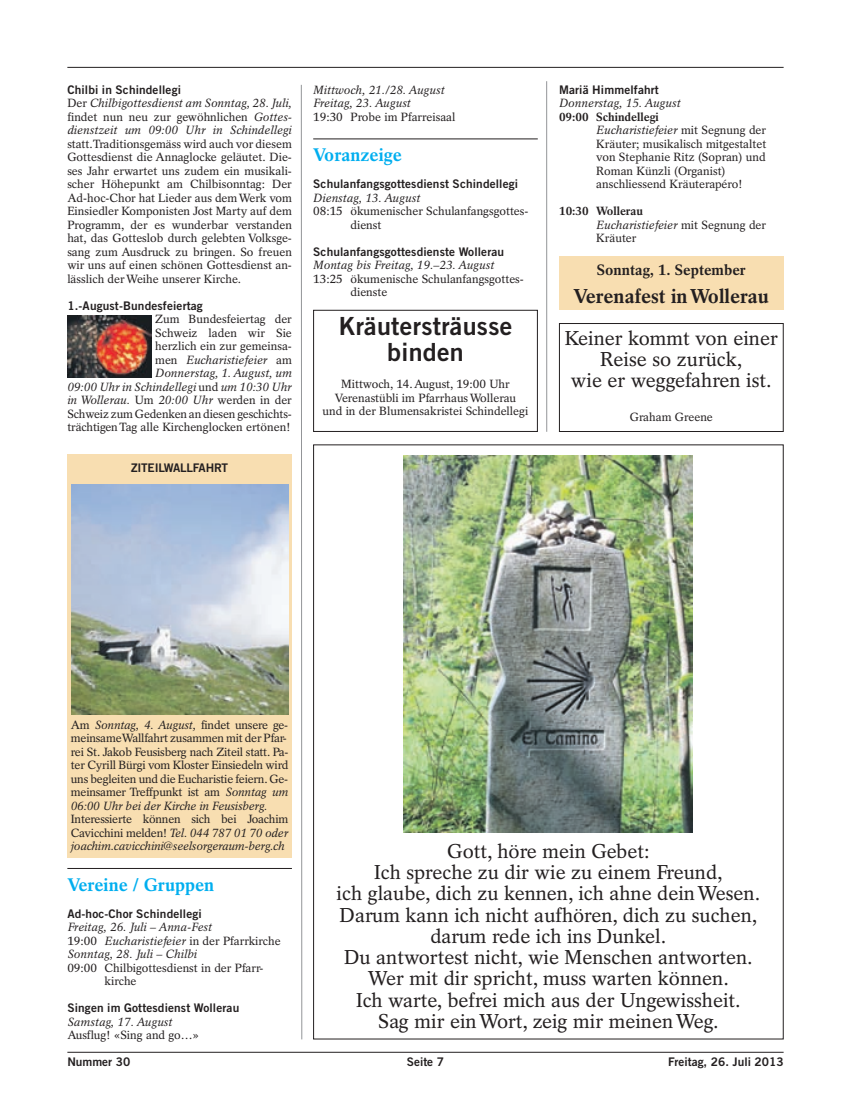
<style>
.page{position:relative;width:851px;height:1117px;background:#fff}
.page>*{position:absolute;margin:0;border:0;box-sizing:border-box;transform-origin:0 0}
.t1{font:25px/26.2px "Trade Gothic Bold Two";letter-spacing:.01em;color:#231f20;text-align:center}
.t2{font:20px/21.2px "Rotation";color:#231f20;text-align:center}
.t3{font:700 20px "Rotation";color:#231f20}
.t4{font:700 18.12px "Rotation";color:#00aeef}
.t5{font:700 15px "Rotation";color:#231f20}
.t6{font:11.88px/13.5px "Rotation";color:#231f20}
.t7{font:italic 11.88px/13.5px "Rotation";color:#231f20;text-align:justify}
.t8{font:11.88px/13.5px "Rotation";letter-spacing:-.02em;color:#231f20}
.t9{font:11.88px "Trade Gothic Bold Two";letter-spacing:.01em;color:#231f20}
.t10{font:11.88px "Trade Gothic Bold Two";letter-spacing:-.02em;color:#231f20}
.s1{font-style:normal}
.s2{font-style:italic}
.s3{font-weight:700}
</style>
<div class="page">
<div style="left:67px;top:454px;width:225px;height:403px;background:#f8deb1"></div>
<hr style="left:67px;top:867px;width:225px;height:1px;background:#231f20">
<svg style="left:301px;top:84px;width:1px;height:955px"></svg>
<hr style="left:67px;top:1051px;width:716px;height:1px;background:#231f20">
<hr style="left:313px;top:138px;width:224px;height:1px;background:#231f20">
<hr style="left:67px;top:67px;width:716px;height:1px;background:#231f20">
<div style="left:559px;top:256px;width:224px;height:53px;background:#f8deb1"></div>
<div style="left:313px;top:310px;width:224px;height:122px;border:1px solid #231f20"></div>
<div style="left:559px;top:323px;width:224px;height:109px;border:1px solid #231f20"></div>
<hr style="left:546px;top:81px;width:1px;height:350px;background:#939598">
<img style="left:67px;top:315px;width:84px;height:62px">
<img style="left:71px;top:485px;width:217px;height:229px">
<img style="left:403px;top:455px;width:289px;height:377px">
<p class="t9" style="left:67px;top:85px;width:115px">Chilbi in Schindellegi</p>
<p class="t7" style="left:67px;top:97px;width:226px"><span class="s1">Der</span> Chilbigottesdienst am Sonntag, 28. Juli, <span class="s1">findet nun neu zur gewöhnlichen</span> Gottes&shy;dienstzeit um 09:00 Uhr in Schindellegi</p>
<p class="t6" style="left:67px;top:138px;width:226px;text-align:justify">statt.Traditionsgemäss wird auch vor diesem Gottesdienst die Annaglocke geläutet. Die&shy;ses Jahr erwartet uns zudem ein musikali&shy;scher Höhepunkt am Chilbisonntag: Der Ad-hoc-Chor hat Lieder aus demWerk vom Einsiedler Komponisten Jost Marty auf dem Programm, der es wunderbar verstanden hat, das Gotteslob durch gelebten Volksge&shy;sang zum Ausdruck zu bringen. So freuen wir uns auf einen schönen Gottesdienst an&shy;lässlich derWeihe unserer Kirche.</p>
<p class="t9" style="left:67px;top:301px;width:137px">1.-August-Bundesfeiertag</p>
<p class="t6" style="left:67px;top:313px;width:226px;text-align:right">Zum Bundesfeiertag der<br>Schweiz laden wir Sie<br>herzlich ein zur gemeinsa-<br>men <span class="s2">Eucharistiefeier</span> am<br><span class="s2">Donnerstag, 1. August, um<br>09:00 Uhr in Schindellegi</span> und <span class="s2">um 10:30 Uhr in Wollerau.</span> Um <span class="s2">20:00 Uhr</span> werden in der<br>Schweiz zum Gedenken an diesen geschichts&shy;trächtigenTag alle Kirchenglocken ertönen!</p>
<p class="t10" style="left:131px;top:463px;width:98px">ZITEILWALLFAHRT</p>
<p class="t7" style="left:313px;top:84px;width:133px">Mittwoch, 21./28. August<br>Freitag, 23. August</p>
<p class="t6" style="left:313px;top:111px;width:144px">19:30 Probe im Pfarreisaal</p>
<h3 class="t4" style="left:313px;top:148px;width:90px">Voranzeige</h3>
<p class="t9" style="left:313px;top:180px;width:206px">Schulanfangsgottesdienst Schindellegi</p>
<p class="t7" style="left:313px;top:192px;width:109px">Dienstag, 13. August</p>
<p class="t6" style="left:350px;top:205px;width:179px;text-indent:-37px">08:15 ökumenischer Schulanfangsgottes&shy;dienst</p>
<p class="t9" style="left:313px;top:247px;width:192px">Schulanfangsgottesdienste Wollerau</p>
<p class="t7" style="left:313px;top:259px;width:183px">Montag bis Freitag, 19.–23. August</p>
<p class="t6" style="left:350px;top:273px;width:175px;text-indent:-37px">13:25 ökumenische Schulanfangsgottes&shy;dienste</p>
<h1 class="t1" style="left:338px;top:315px;width:175px">Kräutersträusse binden</h1>
<p class="t6" style="left:322px;top:378px;width:207px;text-align:center">Mittwoch, 14.August, 19:00 Uhr<br>Verenastübli im PfarrhausWollerau<br>und in der Blumensakristei Schindellegi</p>
<p class="t9" style="left:559px;top:85px;width:101px">Mariä Himmelfahrt</p>
<p class="t7" style="left:559px;top:97px;width:123px">Donnerstag, 15. August</p>
<p class="t6" style="left:596px;top:111px;width:171px;text-indent:-37px"><span class="s3">09:00 Schindellegi<br></span><span class="s2">Eucharistiefeier</span> mit Segnung der<br>Kräuter; musikalisch mitgestaltet von Stephanie Ritz (Sopran) und<br>Roman Künzli (Organist) anschliessend Kräuterapéro!</p>
<p class="t6" style="left:596px;top:205px;width:171px;text-indent:-37px"><span class="s3">10:30 Wollerau<br></span><span class="s2">Eucharistiefeier</span> mit Segnung der<br>Kräuter</p>
<p class="t5" style="left:596px;top:264px;width:150px">Sonntag, 1. September</p>
<h2 class="t3" style="left:573px;top:288px;width:197px">Verenafest inWollerau</h2>
<h2 class="t2" style="left:564px;top:329px;width:214px">Keiner kommt von einer<br>Reise so zurück,<br>wie er weggefahren ist.</h2>
<p class="t6" style="left:629px;top:411px;width:85px">Graham Greene</p>
<p class="t8" style="left:71px;top:718px;width:219px">Am <span class="s2">Sonntag, 4. August,</span> findet unsere ge&shy;meinsameWallfahrt zusammen mit der Pfar&shy;rei St. Jakob Feusisberg nach Ziteil statt. Pa&shy;ter Cyrill Bürgi vom Kloster Einsiedeln wird uns begleiten und die Eucharistie feiern. Ge&shy;meinsamer Treffpunkt ist am <span class="s2">Sonntag um 06:00 Uhr bei der Kirche in Feusisberg.</span></p>
<p class="t7" style="left:71px;top:813px;width:219px"><span class="s1">Interessierte können sich bei Joachim Cavicchini melden!</span> Tel. 044 787 01 70 oder joachim.cavicchini@seelsorgeraum-berg.ch</p>
<h3 class="t4" style="left:67px;top:877px;width:148px">Vereine / Gruppen</h3>
<p class="t9" style="left:67px;top:909px;width:136px">Ad-hoc-Chor Schindellegi</p>
<p class="t7" style="left:67px;top:921px;width:215px;text-align:left">Freitag, 26. Juli – Anna-Fest<br><span class="s1">19:00</span> Eucharistiefeier <span class="s1">in der Pfarrkirche<br></span>Sonntag, 28. Juli – Chilbi</p>
<p class="t6" style="left:105px;top:961px;width:160px;text-indent:-37px">09:00 Chilbigottesdienst in der Pfarr&shy;kirche</p>
<p class="t9" style="left:67px;top:1003px;width:173px">Singen im Gottesdienst Wollerau</p>
<p class="t7" style="left:67px;top:1015px;width:107px">Samstag, 17. August</p>
<p class="t6" style="left:67px;top:1029px;width:133px">Ausflug! «Sing and go…»</p>
<p class="t2" style="left:336px;top:841px;width:425px">Gott, höre mein Gebet:<br>Ich spreche zu dir wie zu einem Freund,<br>ich glaube, dich zu kennen, ich ahne deinWesen.<br>Darum kann ich nicht aufhören, dich zu suchen, darum rede ich ins Dunkel.<br>Du antwortest nicht, wie Menschen antworten.<br>Wer mit dir spricht, muss warten können.<br>Ich warte, befrei mich aus der Ungewissheit.<br>Sag mir einWort, zeig mir meinenWeg.</p>
<p class="t9" style="left:67px;top:1057px;width:64px">Nummer 30</p>
<p class="t9" style="left:407px;top:1057px;width:39px">Seite 7</p>
<p class="t9" style="left:668px;top:1057px;width:117px">Freitag, 26. Juli 2013</p>
</div>
